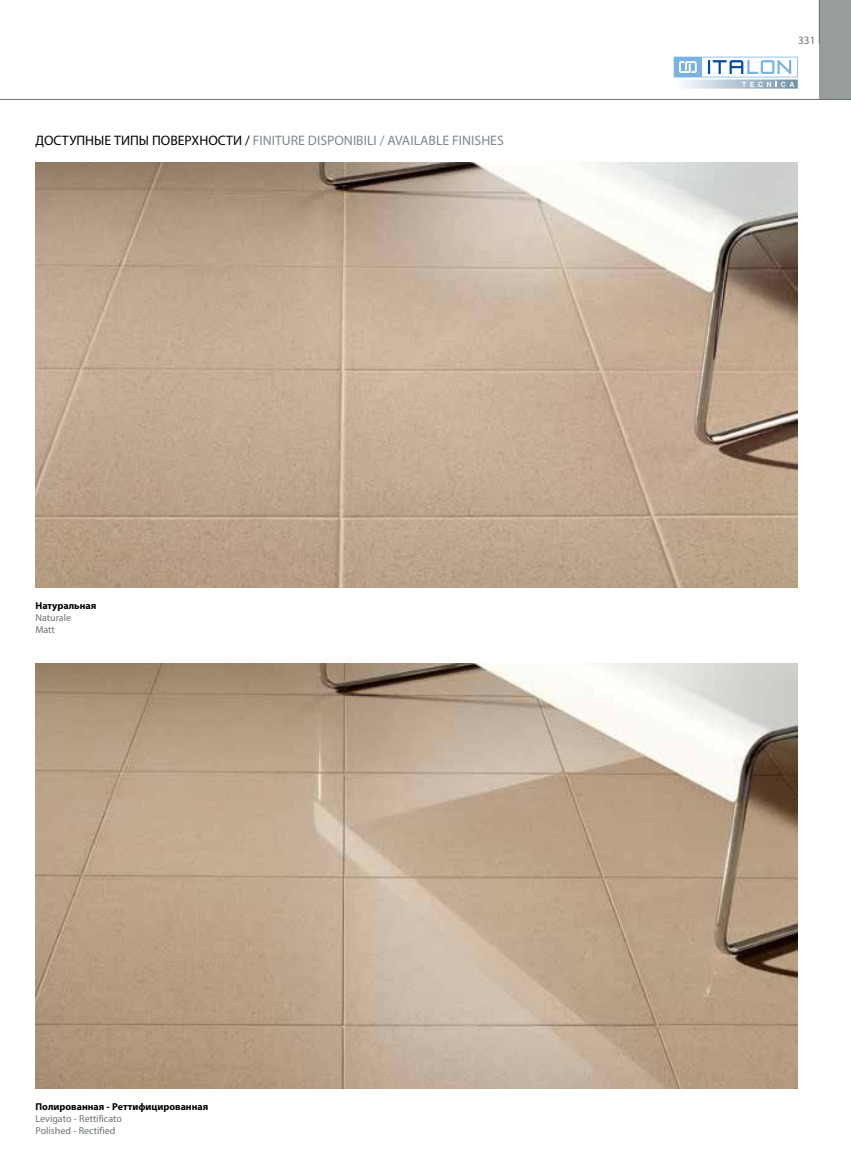
<style>
.page{position:relative;width:851px;height:1170px;background:#fff}
.page>*{position:absolute;margin:0;border:0;box-sizing:border-box;transform-origin:0 0}
.t1{font:13.75px "Myriad Pro";color:#7f888e}
.t2{font:11.25px "Myriad Pro";color:#706f6f}
.t3{font:10px/12px "Myriad Pro";color:#6b7174}
.t4{font:700 10px "Myriad Pro";color:#000}
.s1{color:#000}
</style>
<div class="page">
<div style="left:819px;top:0;width:31px;height:100px;background:#979d9c"></div>
<svg style="left:673px;top:57px;width:124px;height:32px"></svg>
<hr style="left:0;top:99px;width:850px;height:1px;background:#706f6f">
<img style="left:35px;top:162px;width:762px;height:425px">
<img style="left:35px;top:663px;width:762px;height:425px">
<hr style="left:818px;top:0;width:1px;height:44px;background:#706f6f">
<p class="t1" style="left:35px;top:132px;width:470px"><span class="s1">ДОСТУПНЫЕ ТИПЫ ПОВЕРХНОСТИ /</span> FINITURE DISPONIBILI / AVAILABLE FINISHES</p>
<p class="t4" style="left:35px;top:599px;width:62px">Натуральная</p>
<p class="t3" style="left:35px;top:611px;width:37px">Naturale<br>Matt</p>
<p class="t4" style="left:35px;top:1099px;width:174px">Полированная - Реттифицированная</p>
<p class="t3" style="left:35px;top:1112px;width:88px">Levigato - Rettificato<br>Polished - Rectified</p>
<p class="t2" style="left:798px;top:33px;width:19px">331</p>
</div>
